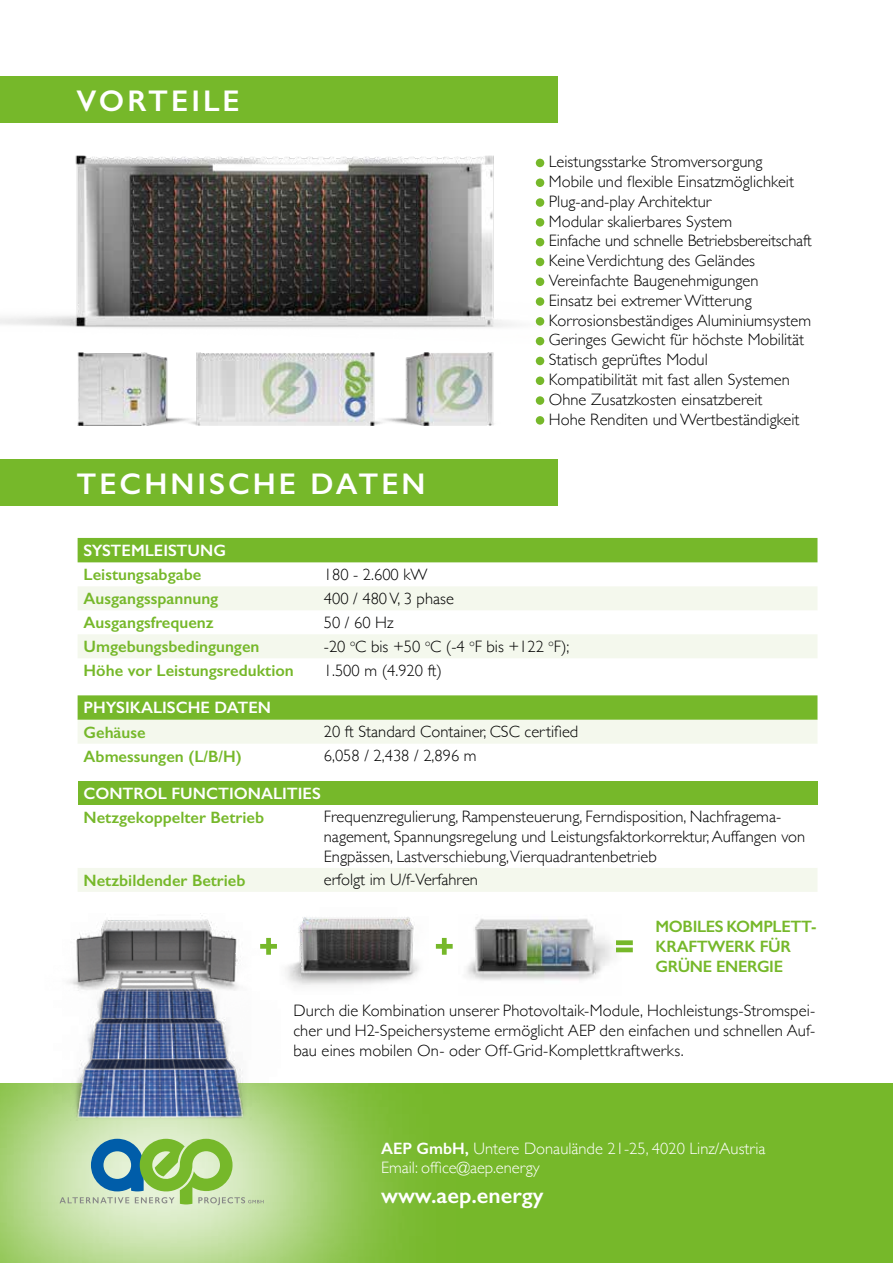
<style>
.page{position:relative;width:893px;height:1263px;background:#fff}
.page>*{position:absolute;margin:0;border:0;box-sizing:border-box;transform-origin:0 0}
.t1{font:600 30px "Gill Sans";letter-spacing:.1em;color:#fff}
.t2{font:600 22.5px "Gill Sans";color:#fff}
.t3{font:300 16.5px/19.8px "Gill Sans";color:#000}
.t4{font:600 16.5px "Gill Sans";color:#76b82a}
.t5{font:300 16.5px/19.8px "Gill Sans";color:#fff}
.t6{font:600 16.5px "Gill Sans";color:#fff}
.t7{font:600 16.5px/19.8px "Gill Sans";letter-spacing:-.02em;color:#76b82a}
.s1{font-weight:600}
</style>
<div class="page">
<div style="left:0;top:1083px;width:893px;height:180px;background:#76b82a"></div>
<svg style="left:0;top:944px;width:436px;height:319px"></svg>
<svg style="left:60px;top:1139px;width:204px;height:66px"></svg>
<img style="left:0;top:155px;width:545px;height:188px">
<img style="left:77px;top:353px;width:417px;height:73px">
<img style="left:467px;top:918px;width:155px;height:62px">
<img style="left:280px;top:917px;width:148px;height:78px">
<img style="left:27px;top:913px;width:253px;height:212px">
<svg style="left:260px;top:938px;width:17px;height:17px"></svg>
<svg style="left:436px;top:938px;width:17px;height:17px"></svg>
<svg style="left:616px;top:940px;width:17px;height:12px"></svg>
<div style="left:0;top:77px;width:557px;height:46px;background:#76b82a"></div>
<div style="left:78px;top:538px;width:739px;height:25px;background:#76b82a"></div>
<svg style="left:78px;top:586px;width:739px;height:306px;fill:#f4f8ed"></svg>
<svg style="left:78px;top:744px;width:739px;height:124px"></svg>
<div style="left:78px;top:781px;width:739px;height:24px;background:#76b82a"></div>
<div style="left:0;top:459px;width:557px;height:47px;background:#76b82a"></div>
<div style="left:536px;top:159px;width:8px;height:8px;background:#76b82a;border-radius:50%"></div>
<div style="left:536px;top:178px;width:8px;height:9px;background:#76b82a;border-radius:50%"></div>
<div style="left:536px;top:198px;width:8px;height:9px;background:#76b82a;border-radius:50%"></div>
<div style="left:536px;top:218px;width:8px;height:9px;background:#76b82a;border-radius:50%"></div>
<div style="left:536px;top:238px;width:8px;height:8px;background:#76b82a;border-radius:50%"></div>
<div style="left:536px;top:258px;width:8px;height:8px;background:#76b82a;border-radius:50%"></div>
<div style="left:536px;top:277px;width:8px;height:9px;background:#76b82a;border-radius:50%"></div>
<div style="left:536px;top:297px;width:8px;height:9px;background:#76b82a;border-radius:50%"></div>
<div style="left:536px;top:317px;width:8px;height:9px;background:#76b82a;border-radius:50%"></div>
<div style="left:536px;top:337px;width:8px;height:8px;background:#76b82a;border-radius:50%"></div>
<div style="left:536px;top:357px;width:8px;height:8px;background:#76b82a;border-radius:50%"></div>
<div style="left:536px;top:376px;width:8px;height:9px;background:#76b82a;border-radius:50%"></div>
<div style="left:536px;top:396px;width:8px;height:9px;background:#76b82a;border-radius:50%"></div>
<div style="left:536px;top:416px;width:8px;height:9px;background:#76b82a;border-radius:50%"></div>
<h1 class="t1" style="left:77px;top:83px;width:165px">VORTEILE</h1>
<h1 class="t1" style="left:77px;top:465px;width:350px">TECHNISCHE DATEN</h1>
<p class="t3" style="left:549px;top:151px;width:265px">Leistungsstarke Stromversorgung<br>Mobile und flexible Einsatzmöglichkeit Plug-and-play Architektur<br>Modular skalierbares System<br>Einfache und schnelle Betriebsbereitschaft Keine Verdichtung des Geländes Vereinfachte Baugenehmigungen<br>Einsatz bei extremer Witterung Korrosionsbeständiges Aluminiumsystem Geringes Gewicht für höchste Mobilität Statisch geprüftes Modul<br>Kompatibilität mit fast allen Systemen Ohne Zusatzkosten einsatzbereit<br>Hohe Renditen und Wertbeständigkeit</p>
<p class="t6" style="left:84px;top:540px;width:144px">SYSTEMLEISTUNG</p>
<p class="t4" style="left:84px;top:565px;width:119px">Leistungsabgabe</p>
<p class="t3" style="left:324px;top:564px;width:105px">180 - 2.600 kW</p>
<p class="t4" style="left:84px;top:589px;width:136px">Ausgangsspannung</p>
<p class="t3" style="left:324px;top:588px;width:132px">400 / 480 V, 3 phase</p>
<p class="t4" style="left:84px;top:613px;width:132px">Ausgangsfrequenz</p>
<p class="t3" style="left:324px;top:612px;width:71px">50 / 60 Hz</p>
<p class="t4" style="left:84px;top:637px;width:177px">Umgebungsbedingungen</p>
<p class="t3" style="left:324px;top:636px;width:247px">-20 <sup>o</sup>C bis +50 <sup>o</sup>C (-4 <sup>o</sup>F bis +122 <sup>o</sup>F);</p>
<p class="t4" style="left:84px;top:661px;width:212px">Höhe vor Leistungsreduktion</p>
<p class="t3" style="left:324px;top:660px;width:120px">1.500 m (4.920 ft)</p>
<p class="t6" style="left:84px;top:698px;width:189px">PHYSIKALISCHE DATEN</p>
<p class="t4" style="left:84px;top:722px;width:64px">Gehäuse</p>
<p class="t3" style="left:324px;top:721px;width:256px">20 ft Standard Container, CSC certified</p>
<p class="t4" style="left:84px;top:746px;width:160px">Abmessungen (L/B/H)</p>
<p class="t3" style="left:324px;top:745px;width:154px">6,058 / 2,438 / 2,896 m</p>
<p class="t6" style="left:84px;top:783px;width:239px">CONTROL FUNCTIONALITIES</p>
<p class="t4" style="left:84px;top:807px;width:182px">Netzgekoppelter Betrieb</p>
<p class="t3" style="left:324px;top:806px;width:483px">Frequenzregulierung, Rampensteuerung, Ferndisposition, Nachfragema&shy;nagement, Spannungsregelung und Leistungsfaktorkorrektur, Auffangen von<br>Engpässen, Lastverschiebung,Vierquadrantenbetrieb</p>
<p class="t4" style="left:84px;top:870px;width:163px">Netzbildender Betrieb</p>
<p class="t3" style="left:324px;top:869px;width:156px">erfolgt im U/f-Verfahren</p>
<p class="t7" style="left:655px;top:917px;width:162px">MOBILES KOMPLETT-<br>KRAFTWERK FÜR<br>GRÜNE ENERGIE</p>
<p class="t3" style="left:293px;top:1000px;width:523px;text-align:justify">Durch die Kombination unserer Photovoltaik-Module, Hochleistungs-Stromspei&shy;cher und H2-Speichersysteme ermöglicht AEP den einfachen und schnellen Auf&shy;bau eines mobilen On- oder Off-Grid-Komplettkraftwerks.</p>
<p class="t5" style="left:381px;top:1137px;width:386px"><span class="s1">AEP GmbH,</span> Untere Donaulände 21-25, 4020 Linz/Austria<br>Email: office@aep.energy</p>
<h2 class="t2" style="left:381px;top:1182px;width:164px">www.aep.energy</h2>
</div>
